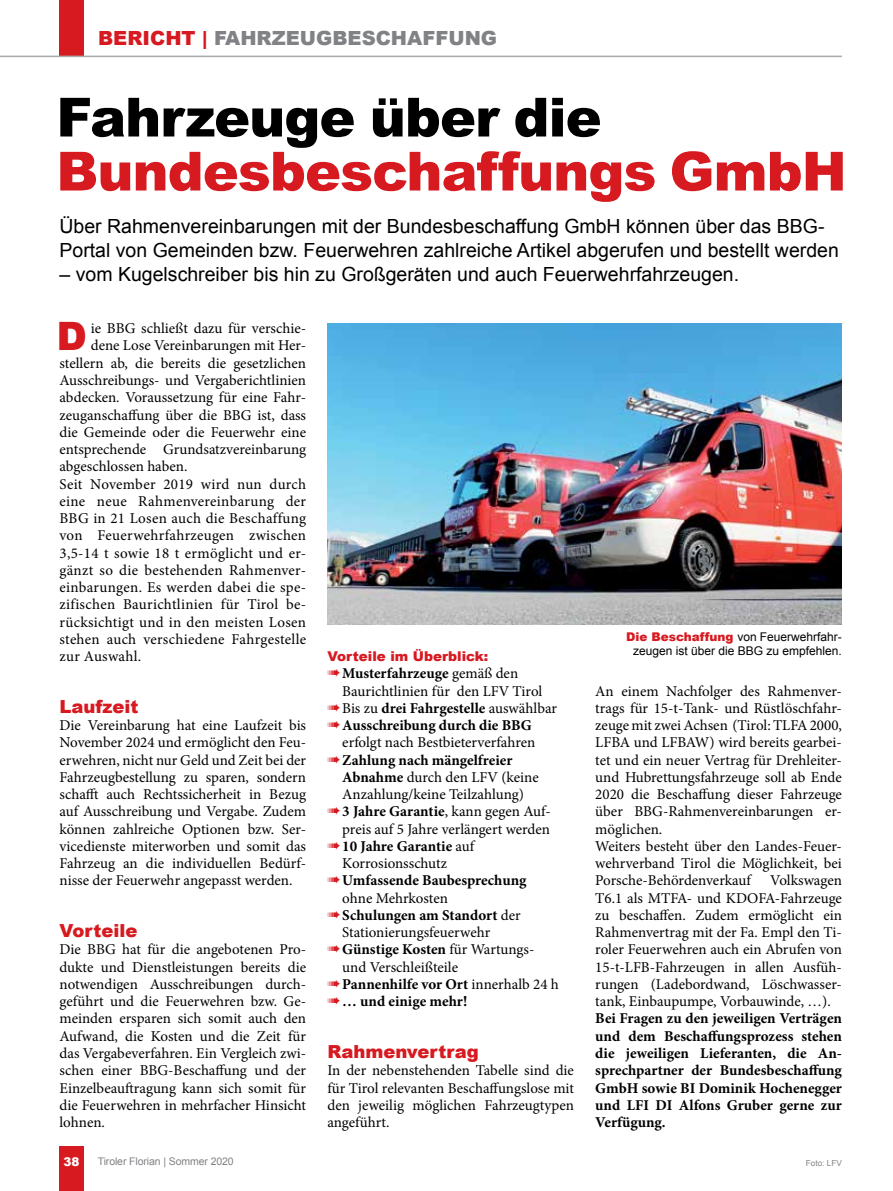
<style>
.page{position:relative;width:893px;height:1191px;background:#fff}
.page>*{position:absolute;margin:0;border:0;box-sizing:border-box;transform-origin:0 0}
.t1{font:900 54px "Arial";letter-spacing:-.015em;color:#d71920}
.t2{font:900 54px "Arial";letter-spacing:-.015em;color:#000}
.t3{font:900 39.15px "Arial";color:#d71920}
.t4{font:19.5px/24px "Arial";color:#000}
.t5{font:900 19.5px "Arial";color:#808285}
.t6{font:900 18px "Arial";color:#d71920}
.t7{font:15px/17.2px "Minion Pro";color:#000;text-align:justify}
.t8{font:700 15px/17.2px "Minion Pro";color:#000;text-align:justify}
.t9{font:15px "Minion Pro";letter-spacing:.02em;color:#000}
.t10{font:900 13.5px "Arial";color:#d71920}
.t11{font:12px/13.5px "Arial";color:#000;text-align:center}
.t12{font:900 12px "Arial";color:#fff}
.t13{font:10.5px "Arial";letter-spacing:-.01em;color:#808285}
.t14{font:8.25px "Arial";color:#808285}
.s1{color:#d71920}
.s2{font-weight:900;color:#d71920}
.s3{font-weight:400}
.s4{font-weight:700}
</style>
<div class="page">
<div style="left:60px;top:1145px;width:24px;height:46px;background:#d71920"></div>
<img style="left:327px;top:323px;width:515px;height:301px">
<div style="left:60px;top:0;width:24px;height:56px;background:#d71920"></div>
<hr style="left:0;top:56px;width:842px;height:1px;background:#a7a9ac">
<h3 class="t5" style="left:98px;top:24px;width:400px"><span class="s1">BERICHT |</span> FAHRZEUGBESCHAFFUNG</h3>
<h1 class="t2" style="left:56px;top:78px;width:547px">Fahrzeuge über die</h1>
<h1 class="t1" style="left:56px;top:132px;width:792px">Bundesbeschaffungs GmbH</h1>
<h3 class="t4" style="left:60px;top:214px;width:781px">Über Rahmenvereinbarungen mit der Bundesbeschaffung GmbH können über das BBG-<br>Portal von Gemeinden bzw. Feuerwehren zahlreiche Artikel abgerufen und bestellt werden</h3>
<h3 class="t4" style="left:60px;top:263px;width:681px">– vom Kugelschreiber bis hin zu Großgeräten und auch Feuerwehrfahrzeugen.</h3>
<h2 class="t3" style="left:57px;top:308px;width:32px">D</h2>
<p class="t7" style="left:91px;top:320px;width:217px">ie BBG schließt dazu für verschie-</p>
<p class="t7" style="left:91px;top:337px;width:217px">dene Lose Vereinbarungen mit Her-</p>
<p class="t7" style="left:60px;top:354px;width:248px">stellern ab, die bereits die gesetzlichen</p>
<p class="t7" style="left:60px;top:372px;width:248px">Ausschreibungs- und Vergaberichtlinien</p>
<p class="t7" style="left:60px;top:389px;width:248px">abdecken. Voraussetzung für eine Fahr-</p>
<p class="t7" style="left:60px;top:406px;width:248px">zeuganschaffung über die BBG ist, dass</p>
<p class="t7" style="left:60px;top:423px;width:248px">die Gemeinde oder die Feuerwehr eine</p>
<p class="t7" style="left:60px;top:441px;width:248px">entsprechende Grundsatzvereinbarung</p>
<p class="t7" style="left:60px;top:458px;width:129px">abgeschlossen haben.</p>
<p class="t9" style="left:60px;top:474px;width:248px">Seit November 2019 wird nun durch</p>
<p class="t9" style="left:60px;top:491px;width:248px">eine neue Rahmenvereinbarung der</p>
<p class="t9" style="left:60px;top:508px;width:248px">BBG in 21 Losen auch die Beschaffung</p>
<p class="t9" style="left:60px;top:525px;width:248px">von Feuerwehrfahrzeugen zwischen</p>
<p class="t9" style="left:60px;top:543px;width:248px">3,5-14 t sowie 18 t ermöglicht und er-</p>
<p class="t9" style="left:60px;top:560px;width:248px">gänzt so die bestehenden Rahmenver-</p>
<p class="t9" style="left:60px;top:577px;width:248px">einbarungen. Es werden dabei die spe-</p>
<p class="t9" style="left:60px;top:594px;width:248px">zifischen Baurichtlinien für Tirol be-</p>
<p class="t9" style="left:60px;top:612px;width:248px">rücksichtigt und in den meisten Losen</p>
<p class="t7" style="left:60px;top:630px;width:248px">stehen auch verschiedene Fahrgestelle</p>
<p class="t9" style="left:60px;top:646px;width:83px">zur Auswahl.</p>
<p class="t6" style="left:60px;top:693px;width:80px">Laufzeit</p>
<p class="t7" style="left:60px;top:717px;width:248px">Die Vereinbarung hat eine Laufzeit bis November 2024 und ermöglicht den Feu&shy;erwehren, nicht nur Geld und Zeit bei der Fahrzeugbestellung zu sparen, sondern schafft auch Rechtssicherheit in Bezug auf Ausschreibung und Vergabe. Zudem können zahlreiche Optionen bzw. Ser&shy;vicedienste miterworben und somit das Fahrzeug an die individuellen Bedürf&shy;nisse der Feuerwehr angepasst werden.</p>
<p class="t6" style="left:60px;top:917px;width:79px">Vorteile</p>
<p class="t7" style="left:60px;top:941px;width:248px">Die BBG hat für die angebotenen Pro&shy;dukte und Dienstleistungen bereits die notwendigen Ausschreibungen durch&shy;geführt und die Feuerwehren bzw. Ge&shy;meinden ersparen sich somit auch den Aufwand, die Kosten und die Zeit für das Vergabeverfahren. Ein Vergleich zwi&shy;schen einer BBG-Beschaffung und der Einzelbeauftragung kann sich somit für die Feuerwehren in mehrfacher Hinsicht lohnen.</p>
<p class="t11" style="left:626px;top:630px;width:217px"><span class="s2">Die Beschaffung</span> von Feuerwehrfahr&shy;zeugen ist über die BBG zu empfehlen.</p>
<p class="t10" style="left:327px;top:646px;width:162px">Vorteile im Überblick:</p>
<p class="t8" style="left:327px;top:664px;width:192px"><span class="s1">➠</span>Musterfahrzeuge <span class="s3">gemäß den</span></p>
<p class="t7" style="left:342px;top:682px;width:202px">Baurichtlinien für den LFV Tirol</p>
<p class="t8" style="left:327px;top:699px;width:231px"><span class="s1">➠</span><span class="s3">Bis zu</span> drei Fahrgestelle <span class="s3">auswählbar</span></p>
<p class="t8" style="left:327px;top:716px;width:206px"><span class="s1">➠</span>Ausschreibung durch die BBG</p>
<p class="t7" style="left:342px;top:734px;width:195px">erfolgt nach Bestbieterverfahren</p>
<p class="t8" style="left:327px;top:751px;width:187px"><span class="s1">➠</span>Zahlung nach mängelfreier</p>
<p class="t7" style="left:342px;top:768px;width:198px"><span class="s4">Abnahme</span> durch den LFV (keine</p>
<p class="t7" style="left:342px;top:786px;width:183px">Anzahlung/keine Teilzahlung)</p>
<p class="t8" style="left:327px;top:802px;width:225px"><span class="s1">➠</span>3 Jahre Garantie<span class="s3">, kann gegen Auf-</span></p>
<p class="t7" style="left:342px;top:820px;width:209px">preis auf 5 Jahre verlängert werden</p>
<p class="t8" style="left:327px;top:837px;width:148px"><span class="s1">➠</span>10 Jahre Garantie <span class="s3">auf</span></p>
<p class="t7" style="left:342px;top:855px;width:106px">Korrosionsschutz</p>
<p class="t8" style="left:327px;top:871px;width:201px"><span class="s1">➠</span>Umfassende Baubesprechung</p>
<p class="t7" style="left:342px;top:889px;width:107px">ohne Mehrkosten</p>
<p class="t8" style="left:327px;top:906px;width:195px"><span class="s1">➠</span>Schulungen am Standort <span class="s3">der</span></p>
<p class="t7" style="left:342px;top:924px;width:149px">Stationierungsfeuerwehr</p>
<p class="t8" style="left:327px;top:940px;width:208px"><span class="s1">➠</span>Günstige Kosten <span class="s3">für Wartungs-</span></p>
<p class="t7" style="left:342px;top:958px;width:117px">und Verschleißteile</p>
<p class="t8" style="left:327px;top:975px;width:233px"><span class="s1">➠</span>Pannenhilfe vor Ort <span class="s3">innerhalb 24 h</span></p>
<p class="t8" style="left:327px;top:992px;width:141px"><span class="s1">➠</span>… und einige mehr!</p>
<p class="t6" style="left:327px;top:1038px;width:153px">Rahmenvertrag</p>
<p class="t7" style="left:327px;top:1062px;width:248px">In der nebenstehenden Tabelle sind die für Tirol relevanten Beschaffungslose mit den jeweilig möglichen Fahrzeugtypen angeführt.</p>
<p class="t7" style="left:595px;top:682px;width:248px;text-align:left">An einem Nachfolger des Rahmenver&shy;trags für 15-t-Tank- und Rüstlöschfahr&shy;zeuge mit zwei Achsen (Tirol: TLFA 2000, LFBA und LFBAW) wird bereits gearbei&shy;tet und ein neuer Vertrag für Drehleiter&shy;und Hubrettungsfahrzeuge soll ab Ende 2020 die Beschaffung dieser Fahrzeuge über BBG-Rahmenvereinbarungen er&shy;möglichen.<br>Weiters besteht über den Landes-Feuer&shy;wehrverband Tirol die Möglichkeit, bei Porsche-Behördenverkauf</p>
<p class="t7" style="left:595px;top:872px;width:248px;text-indent:175px">Volkswagen T6.1 als MTFA- und KDOFA-Fahrzeuge zu beschaffen. Zudem ermöglicht ein Rahmenvertrag mit der Fa. Empl den Ti&shy;roler Feuerwehren auch ein Abrufen von 15-t-LFB-Fahrzeugen in allen Ausfüh&shy;rungen (Ladebordwand, Löschwasser&shy;tank, Einbaupumpe, Vorbauwinde, …).</p>
<p class="t8" style="left:595px;top:1009px;width:248px">Bei Fragen zu den jeweiligen Verträgen und dem Beschaffungsprozess stehen die jeweiligen Lieferanten, die An&shy;sprechpartner der Bundesbeschaffung GmbH sowie BI Dominik Hochenegger und LFI DI Alfons Gruber gerne zur Verfügung.</p>
<p class="t12" style="left:64px;top:1152px;width:18px">38</p>
<p class="t13" style="left:98px;top:1154px;width:137px">Tiroler Florian | Sommer 2020</p>
<p class="t14" style="left:806px;top:1158px;width:38px">Foto: LFV</p>
</div>
